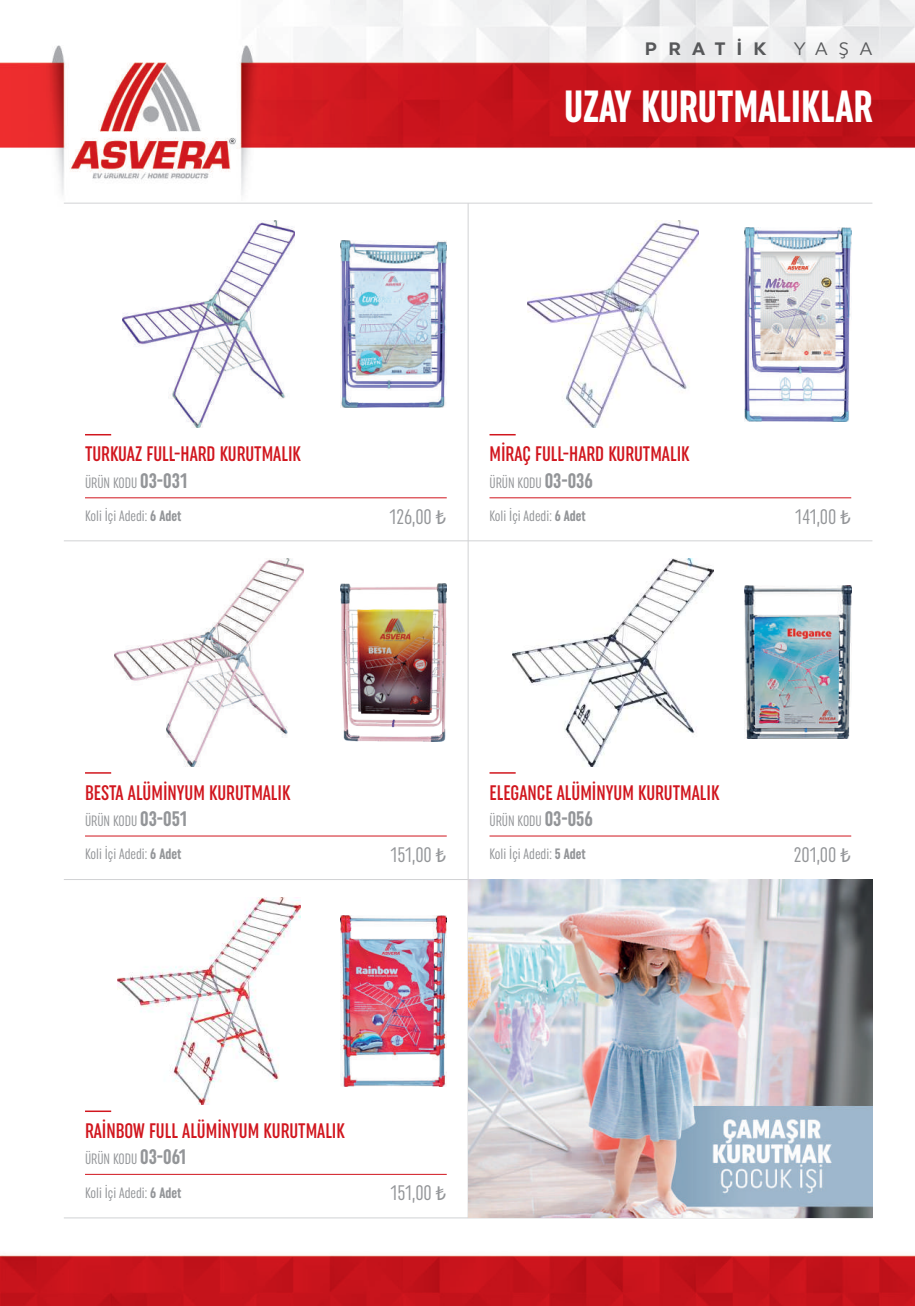
<style>
.page{position:relative;width:915px;height:1306px;background:#fff}
.page>*{position:absolute;margin:0;border:0;box-sizing:border-box;transform-origin:0 0}
.t1{font:45px "Uniform Pro Xcon Bld";color:#fff}
.t2{font:500 21px "Uniform Pro Xcon";color:#d1161e}
.t3{font:21px "Uniform Pro Xcon";color:#939598}
.t4{font:18px "Uniform Pro Bld";letter-spacing:.62em;color:#57585a}
.t5{font:18px "Uniform Pro";color:#57585a}
.t6{font:15px "Uniform Pro Xcon";color:#939598}
.s1{font-family:"Uniform Pro Xcon Bld";font-size:21px}
.s2{font-family:"Uniform Pro Xcon Bld"}
.s3{font-family:"Myriad Pro"}
</style>
<div class="page">
<img style="left:0;top:0;width:914px;height:1305px">
<hr style="left:64px;top:203px;width:808px;height:1px;background:#d1d2d4">
<hr style="left:467px;top:203px;width:1px;height:1015px;background:#d1d2d4">
<hr style="left:64px;top:540px;width:808px;height:1px;background:#d1d2d4">
<hr style="left:64px;top:879px;width:808px;height:1px;background:#d1d2d4">
<hr style="left:64px;top:1217px;width:808px;height:1px;background:#d1d2d4">
<img style="left:122px;top:220px;width:173px;height:208px">
<img style="left:340px;top:241px;width:106px;height:167px">
<hr style="left:85px;top:497px;width:361px;height:1px;background:#d1161e">
<svg style="left:85px;top:434px;width:26px;height:1px"></svg>
<img style="left:114px;top:558px;width:189px;height:208px">
<img style="left:340px;top:583px;width:106px;height:158px">
<hr style="left:85px;top:835px;width:361px;height:1px;background:#d1161e">
<svg style="left:85px;top:772px;width:26px;height:1px"></svg>
<img style="left:117px;top:897px;width:183px;height:207px">
<img style="left:340px;top:915px;width:106px;height:171px">
<hr style="left:85px;top:1173px;width:361px;height:1px;background:#d1161e">
<svg style="left:85px;top:1110px;width:26px;height:1px"></svg>
<img style="left:527px;top:220px;width:171px;height:208px">
<img style="left:744px;top:227px;width:106px;height:194px">
<hr style="left:489px;top:497px;width:361px;height:1px;background:#d1161e">
<svg style="left:489px;top:434px;width:26px;height:1px"></svg>
<img style="left:512px;top:558px;width:201px;height:208px">
<img style="left:744px;top:586px;width:106px;height:153px">
<hr style="left:489px;top:835px;width:361px;height:1px;background:#d1161e">
<svg style="left:489px;top:772px;width:26px;height:1px"></svg>
<img style="left:468px;top:879px;width:404px;height:338px">
<p class="t4" style="left:644px;top:39px;width:123px">PRATİK</p>
<p class="t5" style="left:793px;top:39px;width:80px">YAŞA</p>
<h1 class="t1" style="left:564px;top:79px;width:309px">UZAY KURUTMALIKLAR</h1>
<h2 class="t2" style="left:85px;top:441px;width:217px">TURKUAZ FULL-HARD KURUTMALIK</h2>
<p class="t6" style="left:85px;top:473px;width:104px">ÜRÜN KODU <span class="s1">03-031</span></p>
<p class="t6" style="left:85px;top:507px;width:98px">Koli İçi Adedi: <span class="s2">6 Adet</span></p>
<h2 class="t3" style="left:389px;top:503px;width:59px">126,00 <span class="s3">₺</span></h2>
<h2 class="t2" style="left:489px;top:441px;width:202px">MIRAÇ FULL-HARD KURUTMALIK</h2>
<p class="t6" style="left:489px;top:473px;width:105px">ÜRÜN KODU <span class="s1">03-036</span></p>
<p class="t6" style="left:489px;top:507px;width:98px">Koli İçi Adedi: <span class="s2">6 Adet</span></p>
<h2 class="t3" style="left:795px;top:503px;width:57px">141,00 <span class="s3">₺</span></h2>
<h2 class="t2" style="left:85px;top:779px;width:207px">BESTA ALÜMINYUM KURUTMALIK</h2>
<p class="t6" style="left:85px;top:811px;width:103px">ÜRÜN KODU <span class="s1">03-051</span></p>
<p class="t6" style="left:85px;top:845px;width:98px">Koli İçi Adedi: <span class="s2">6 Adet</span></p>
<h2 class="t3" style="left:390px;top:841px;width:58px">151,00 <span class="s3">₺</span></h2>
<h2 class="t2" style="left:489px;top:779px;width:231px">ELEGANCE ALÜMINYUM KURUTMALIK</h2>
<p class="t6" style="left:489px;top:811px;width:105px">ÜRÜN KODU <span class="s1">03-056</span></p>
<p class="t6" style="left:489px;top:845px;width:98px">Koli İçi Adedi: <span class="s2">5 Adet</span></p>
<h2 class="t3" style="left:793px;top:841px;width:59px">201,00 <span class="s3">₺</span></h2>
<h2 class="t2" style="left:85px;top:1118px;width:261px">RAINBOW FULL ALÜMINYUM KURUTMALIK</h2>
<p class="t6" style="left:85px;top:1150px;width:103px">ÜRÜN KODU <span class="s1">03-061</span></p>
<p class="t6" style="left:85px;top:1183px;width:98px">Koli İçi Adedi: <span class="s2">6 Adet</span></p>
<h2 class="t3" style="left:390px;top:1180px;width:58px">151,00 <span class="s3">₺</span></h2>
</div>
